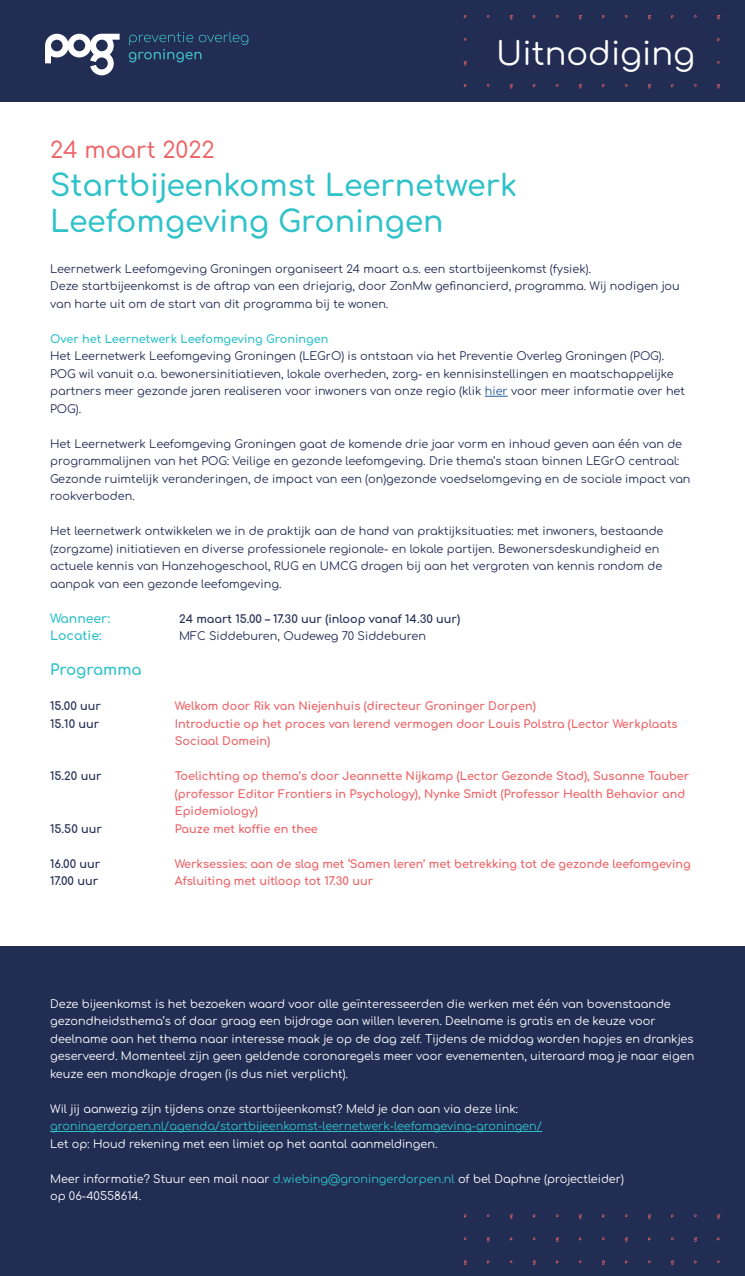
<style>
.page{position:relative;width:745px;height:1276px;background:#fff}
.page>*{position:absolute;margin:0;border:0;box-sizing:border-box;transform-origin:0 0}
.t1{font:32.12px "Comfortaa";color:#fff}
.t2{font:30px/36px "Comfortaa";color:#30c2c9}
.t3{font:22.5px "Comfortaa";color:#ec6468}
.t4{font:15px "Comfortaa";color:#30c2c9}
.t5{font:12.5px/17.5px "Comfortaa";color:#30c2c9}
.t6{font:11.25px/17.5px "Comfortaa";color:#222d54}
.t7{font:11.25px/17.5px "Comfortaa";color:#fff}
.t8{font:11.25px/17.5px "Comfortaa";color:#ec6468}
.t9{font:11.25px "Comfortaa";color:#30c2c9}
.s1{color:#275b9b}
.s2{color:#30c2c9}
</style>
<div class="page">
<div style="left:0;top:946px;width:744px;height:330px;background:#222d54"></div>
<div style="left:0;top:0;width:744px;height:101px;background:#222d54"></div>
<svg style="left:129px;top:32px;width:119px;height:30px"></svg>
<svg style="left:45px;top:34px;width:74px;height:41px"></svg>
<svg style="left:484px;top:396px;width:23px;height:1px"></svg>
<hr style="left:50px;top:1131px;width:491px;height:1px;background:#30c2c9">
<h3 class="t3" style="left:50px;top:129px;width:166px">24 maart 2022</h3>
<h1 class="t1" style="left:496px;top:24px;width:200px">Uitnodiging</h1>
<h2 class="t2" style="left:50px;top:163px;width:468px">Startbijeenkomst Leernetwerk<br>Leefomgeving Groningen</h2>
<p class="t6" style="left:50px;top:258px;width:631px">Leernetwerk Leefomgeving Groningen organiseert 24 maart a.s. een startbijeenkomst (fysiek).<br>Deze startbijeenkomst is de aftrap van een driejarig, door ZonMw gefinancierd, programma. Wij nodigen jou van harte uit om de start van dit programma bij te wonen.</p>
<p class="t9" style="left:50px;top:328px;width:280px">Over het Leernetwerk Leefomgeving Groningen</p>
<p class="t6" style="left:50px;top:346px;width:636px">Het Leernetwerk Leefomgeving Groningen (LEGrO) is ontstaan via het Preventie Overleg Groningen (POG).<br>POG wil vanuit o.a. bewonersinitiatieven, lokale overheden, zorg- en kennisinstellingen en maatschappelijke partners meer gezonde jaren realiseren voor inwoners van onze regio (klik <span class="s1">hier</span> voor meer informatie over het POG).</p>
<p class="t6" style="left:50px;top:433px;width:641px">Het Leernetwerk Leefomgeving Groningen gaat de komende drie jaar vorm en inhoud geven aan één van de programmalijnen van het POG: Veilige en gezonde leefomgeving. Drie thema’s staan binnen LEGrO centraal:<br>Gezonde ruimtelijk veranderingen, de impact van een (on)gezonde voedselomgeving en de sociale impact van rookverboden.</p>
<p class="t6" style="left:50px;top:521px;width:614px">Het leernetwerk ontwikkelen we in de praktijk aan de hand van praktijksituaties: met inwoners, bestaande (zorgzame) initiatieven en diverse professionele regionale- en lokale partijen. Bewonersdeskundigheid en actuele kennis van Hanzehogeschool, RUG en UMCG dragen bij aan het vergroten van kennis rondom de aanpak van een gezonde leefomgeving.</p>
<p class="t5" style="left:50px;top:608px;width:62px">Wanneer:<br>Locatie:</p>
<h3 class="t4" style="left:50px;top:656px;width:93px">Programma</h3>
<p class="t6" style="left:50px;top:696px;width:52px">15.00 uur<br>15.10 uur</p>
<p class="t6" style="left:50px;top:766px;width:53px">15.20 uur</p>
<p class="t6" style="left:50px;top:818px;width:53px">15.50 uur</p>
<p class="t6" style="left:50px;top:853px;width:52px">16.00 uur<br>17.00 uur</p>
<p class="t6" style="left:179px;top:608px;width:282px">24 maart 15.00 – 17.30 uur (inloop vanaf 14.30 uur)<br>MFC Siddeburen, Oudeweg 70 Siddeburen</p>
<p class="t8" style="left:175px;top:696px;width:504px">Welkom door Rik van Niejenhuis (directeur Groninger Dorpen)<br>Introductie op het proces van lerend vermogen door Louis Polstra (Lector Werkplaats<br>Sociaal Domein)</p>
<p class="t8" style="left:175px;top:766px;width:515px">Toelichting op thema’s door Jeannette Nijkamp (Lector Gezonde Stad), Susanne Tauber (professor Editor Frontiers in Psychology), Nynke Smidt (Professor Health Behavior and Epidemiology)<br>Pauze met koffie en thee</p>
<p class="t8" style="left:175px;top:853px;width:517px">Werksessies: aan de slag met ‘Samen leren’ met betrekking tot de gezonde leefomgeving<br>Afsluiting met uitloop tot 17.30 uur</p>
<p class="t7" style="left:50px;top:993px;width:645px">Deze bijeenkomst is het bezoeken waard voor alle geïnteresseerden die werken met één van bovenstaande gezondheidsthema’s of daar graag een bijdrage aan willen leveren. Deelname is gratis en de keuze voor deelname aan het thema naar interesse maak je op de dag zelf. Tijdens de middag worden hapjes en drankjes geserveerd. Momenteel zijn geen geldende coronaregels meer voor evenementen, uiteraard mag je naar eigen keuze een mondkapje dragen (is dus niet verplicht).</p>
<p class="t7" style="left:50px;top:1098px;width:469px">Wil jij aanwezig zijn tijdens onze startbijeenkomst? Meld je dan aan via deze link:</p>
<p class="t9" style="left:50px;top:1116px;width:493px">groningerdorpen.nl/agenda/startbijeenkomst-leernetwerk-leefomgeving-groningen/</p>
<p class="t7" style="left:50px;top:1133px;width:388px">Let op: Houd rekening met een limiet op het aantal aanmeldingen.</p>
<p class="t7" style="left:50px;top:1168px;width:575px">Meer informatie? Stuur een mail naar <span class="s2">d.wiebing@groningerdorpen.nl</span> of bel Daphne (projectleider) op 06-40558614.</p>
</div>
